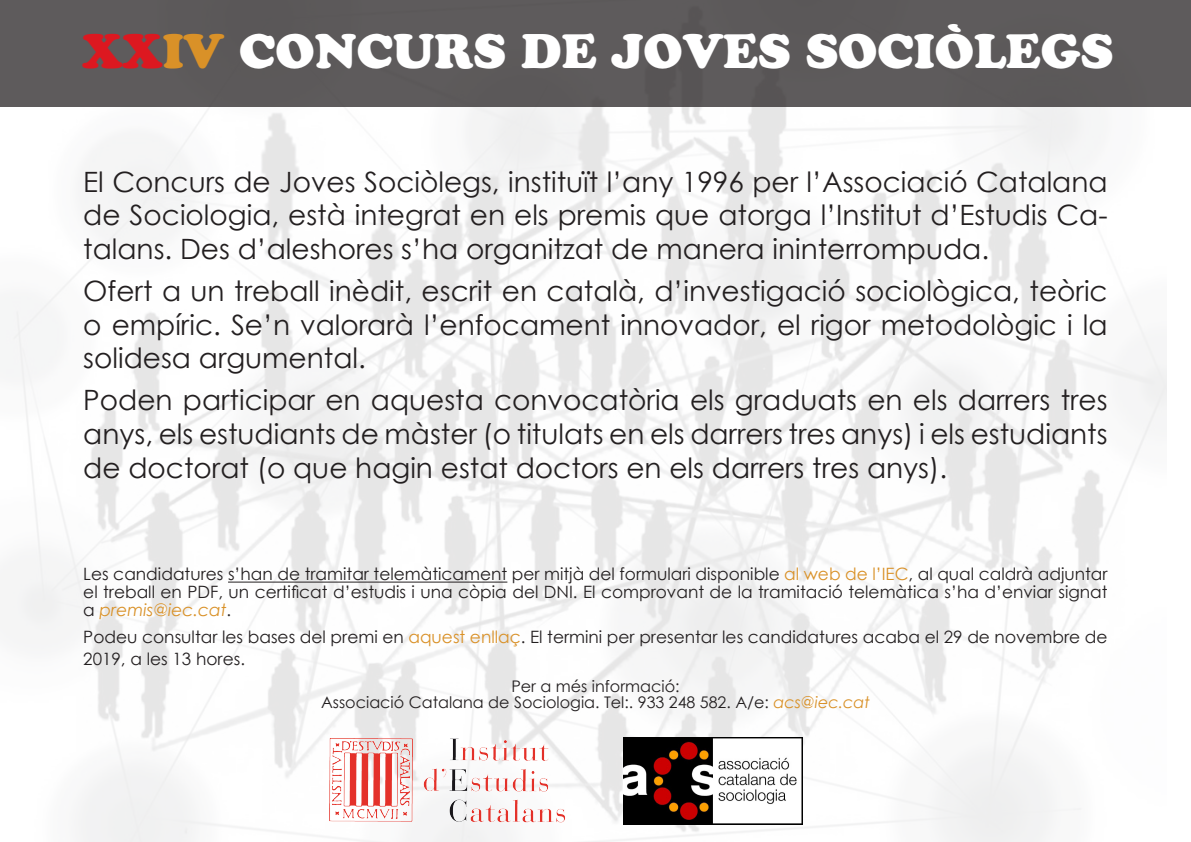
<style>
.page{position:relative;width:1191px;height:842px;background:#fff}
.page>*{position:absolute;margin:0;border:0;box-sizing:border-box;transform-origin:0 0}
.t1{font:48px "Cooper Black Std";color:#fff}
.t2{font:28px/33.6px "Century Gothic";color:#231f20;text-align:justify}
.t3{font:17px/18px "Century Gothic";color:#231f20;text-align:justify}
.t4{font:16px "Century Gothic";color:#231f20}
.s1{color:#dc1820}
.s2{color:#d99128}
.s3{font-style:italic;color:#d99128}
</style>
<div class="page">
<img style="left:0;top:106px;width:1166px;height:736px">
<div style="left:0;top:0;width:1191px;height:106px;background:#5e5b5c"></div>
<img style="left:624px;top:737px;width:178px;height:88px">
<img style="left:329px;top:737px;width:238px;height:86px">
<hr style="left:228px;top:582px;width:279px;height:1px;background:#231f20">
<p class="t1" style="left:82px;top:22px;width:1032px"><span class="s1">XX</span><span class="s2">IV</span> CONCURS DE JOVES SOCIÒLEGS</p>
<p class="t2" style="left:83px;top:164px;width:1026px">El Concurs de Joves Sociòlegs, instituït l’any 1996 per l’Associació Catalana de Sociologia, està integrat en els premis que atorga l’Institut d’Estudis Ca&shy;talans. Des d’aleshores s’ha organitzat de manera ininterrompuda.</p>
<p class="t2" style="left:83px;top:274px;width:1026px">Ofert a un treball inèdit, escrit en català, d’investigació sociològica, teòric o empíric. Se’n valorarà l’enfocament innovador, el rigor metodològic i la solidesa argumental.</p>
<p class="t2" style="left:83px;top:383px;width:1026px">Poden participar en aquesta convocatòria els graduats en els darrers tres anys, els estudiants de màster (o titulats en els darrers tres anys) i els estudiants de doctorat (o que hagin estat doctors en els darrers tres anys).</p>
<p class="t3" style="left:83px;top:565px;width:1026px">Les candidatures s’han de tramitar telemàticament per mitjà del formulari disponible <span class="s2">al web de l’IEC</span>, al qual caldrà adjuntar el treball en PDF, un certificat d’estudis i una còpia del DNI. El comprovant de la tramitació telemàtica s’ha d’enviar signat a <span class="s3">premis@iec.cat</span>.</p>
<p class="t3" style="left:83px;top:626px;width:1025px;line-height:21.6px">Podeu consultar les bases del premi en <span class="s2">aquest enllaç</span>. El termini per presentar les candidatures acaba el 29 de novembre de<br>2019, a les 13 hores.</p>
<p class="t4" style="left:511px;top:675px;width:170px">Per a més informació:</p>
<p class="t4" style="left:321px;top:691px;width:550px">Associació Catalana de Sociologia. Tel:. 933 248 582. A/e: <span class="s3">acs@iec.cat</span></p>
</div>
